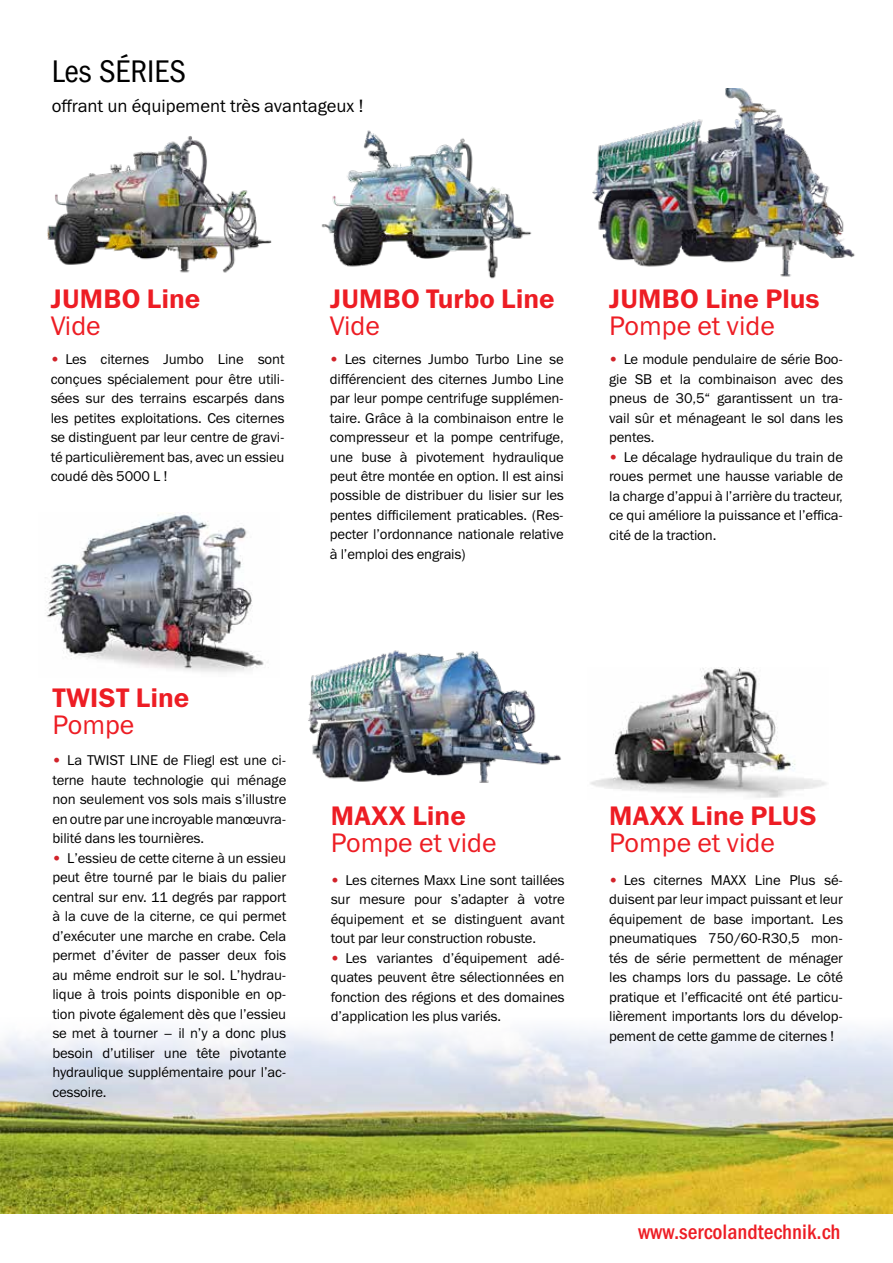
<style>
.page{position:relative;width:893px;height:1263px;background:#fff}
.page>*{position:absolute;margin:0;border:0;box-sizing:border-box;transform-origin:0 0}
.t1{font:31.5px "Franklin Gothic Book Cond ITC";color:#000}
.t2{font:27px "Franklin Gothic Demi ITC";letter-spacing:.005em;color:#ed1d24}
.t3{font:27px "Franklin Gothic Book ITC";color:#ed1d24}
.t4{font:21px "Franklin Gothic Medi Cond ITC";color:#ed1d24}
.t5{font:18px "Franklin Gothic Book ITC";color:#000}
.t6{font:14.25px/19.5px "Franklin Gothic Book ITC";letter-spacing:-.01em;color:#000;text-align:justify}
.s1{color:#d2232a}
</style>
<div class="page">
<img style="left:1px;top:1028px;width:892px;height:186px">
<img style="left:321px;top:130px;width:211px;height:149px">
<img style="left:47px;top:136px;width:225px;height:137px">
<img style="left:590px;top:667px;width:237px;height:131px">
<img style="left:45px;top:513px;width:219px;height:159px">
<img style="left:592px;top:89px;width:263px;height:188px">
<img style="left:308px;top:650px;width:253px;height:133px">
<h1 class="t1" style="left:52px;top:53px;width:136px">Les SÉRIES</h1>
<p class="t5" style="left:52px;top:94px;width:314px">offrant un équipement très avantageux !</p>
<h2 class="t2" style="left:51px;top:282px;width:151px">JUMBO Line</h2>
<h2 class="t3" style="left:51px;top:308px;width:52px">Vide</h2>
<h2 class="t2" style="left:330px;top:282px;width:226px">JUMBO Turbo Line</h2>
<h2 class="t3" style="left:330px;top:308px;width:52px">Vide</h2>
<h2 class="t2" style="left:609px;top:282px;width:212px">JUMBO Line Plus</h2>
<h2 class="t3" style="left:609px;top:308px;width:167px">Pompe et vide</h2>
<p class="t6" style="left:51px;top:349px;width:235px"><span class="s1">•</span> Les citernes Jumbo Line sont conçues spécialement pour être utili&shy;sées sur des terrains escarpés dans les petites exploitations. Ces citernes se distinguent par leur centre de gravi&shy;té particulièrement bas, avec un essieu coudé dès 5000 L !</p>
<p class="t6" style="left:330px;top:349px;width:235px"><span class="s1">•</span> Les citernes Jumbo Turbo Line se différencient des citernes Jumbo Line par leur pompe centrifuge supplémen&shy;taire. Grâce à la combinaison entre le compresseur et la pompe centrifuge, une buse à pivotement hydraulique peut être montée en option. Il est ainsi possible de distribuer du lisier sur les pentes difficilement praticables. (Res&shy;pecter l’ordonnance nationale relative à l’emploi des engrais)</p>
<p class="t6" style="left:609px;top:349px;width:235px"><span class="s1">•</span> Le module pendulaire de série Boo&shy;gie SB et la combinaison avec des pneus de 30,5“ garantissent un tra&shy;vail sûr et ménageant le sol dans les pentes.</p>
<p class="t6" style="left:609px;top:447px;width:235px"><span class="s1">•</span> Le décalage hydraulique du train de roues permet une hausse variable de la charge d’appui à l’arrière du tracteur, ce qui améliore la puissance et l’effica&shy;cité de la traction.</p>
<h2 class="t2" style="left:53px;top:682px;width:138px">TWIST Line</h2>
<h2 class="t3" style="left:52px;top:707px;width:83px">Pompe</h2>
<p class="t6" style="left:52px;top:750px;width:235px"><span class="s1">•</span> La TWIST LINE de Fliegl est une ci&shy;terne haute technologie qui ménage non seulement vos sols mais s’illustre en outre par une incroyable manœuvra&shy;bilité dans les tournières.</p>
<p class="t6" style="left:52px;top:848px;width:235px"><span class="s1">•</span> L’essieu de cette citerne à un essieu peut être tourné par le biais du palier central sur env. 11 degrés par rapport à la cuve de la citerne, ce qui permet d’exécuter une marche en crabe. Cela permet d’éviter de passer deux fois au même endroit sur le sol. L’hydrau&shy;lique à trois points disponible en op&shy;tion pivote également dès que l’essieu se met à tourner – il n’y a donc plus besoin d’utiliser une tête pivotante hydraulique supplémentaire pour l’ac&shy;cessoire.</p>
<h2 class="t2" style="left:331px;top:800px;width:137px">MAXX Line</h2>
<h2 class="t3" style="left:331px;top:825px;width:167px">Pompe et vide</h2>
<p class="t6" style="left:331px;top:870px;width:235px"><span class="s1">•</span> Les citernes Maxx Line sont taillées sur mesure pour s’adapter à votre équipement et se distinguent avant tout par leur construction robuste.</p>
<p class="t6" style="left:331px;top:948px;width:235px"><span class="s1">•</span> Les variantes d’équipement adé&shy;quates peuvent être sélectionnées en fonction des régions et des domaines d’application les plus variés.</p>
<h2 class="t2" style="left:609px;top:800px;width:209px">MAXX Line PLUS</h2>
<h2 class="t3" style="left:609px;top:825px;width:167px">Pompe et vide</h2>
<p class="t6" style="left:609px;top:870px;width:235px"><span class="s1">•</span> Les citernes MAXX Line Plus sé&shy;duisent par leur impact puissant et leur équipement de base important. Les pneumatiques 750/60-R30,5 mon&shy;tés de série permettent de ménager les champs lors du passage. Le côté pratique et l’efficacité ont été particu&shy;lièrement importants lors du dévelop&shy;pement de cette gamme de citernes !</p>
<h3 class="t4" style="left:638px;top:1219px;width:204px">www.sercolandtechnik.ch</h3>
</div>
